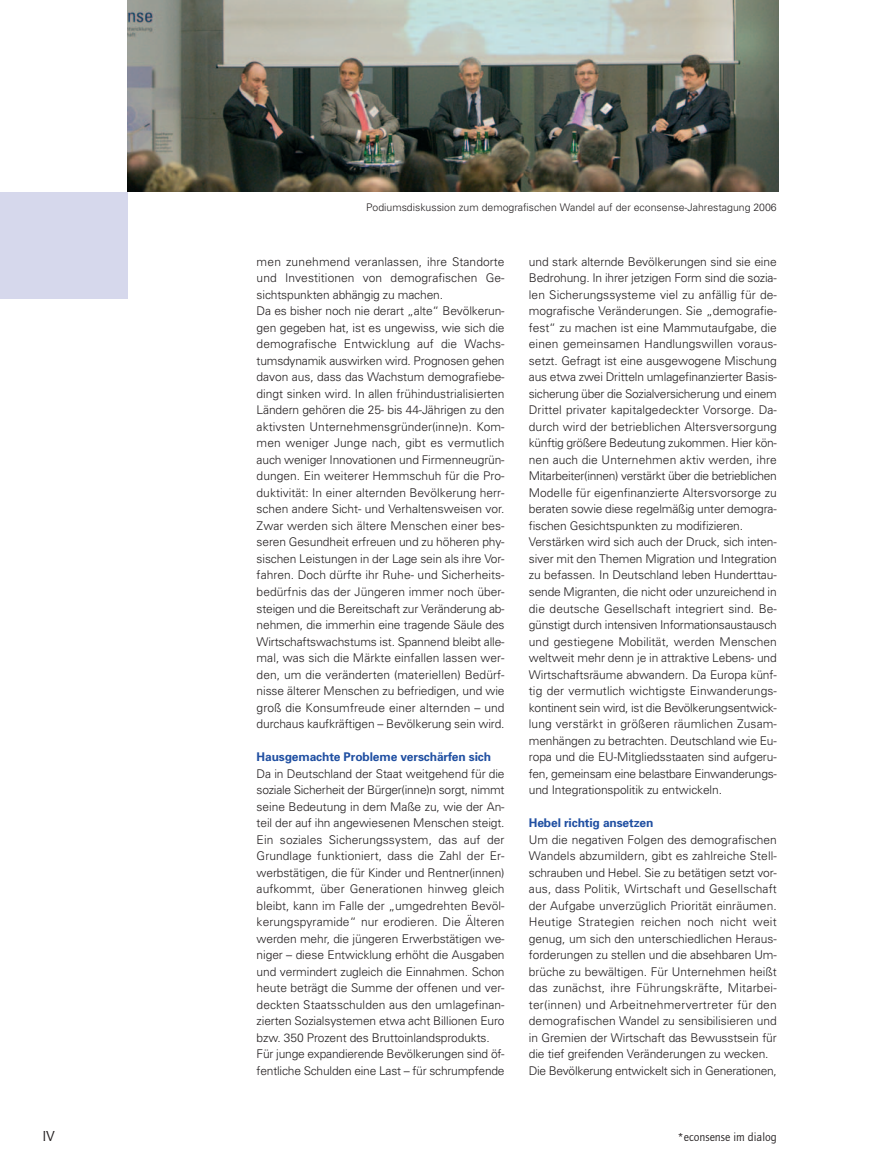
<style>
.page{position:relative;width:872px;height:1174px;background:#fff}
.page>*{position:absolute;margin:0;border:0;box-sizing:border-box;transform-origin:0 0}
.t1{font:15px "Quay Itc T";color:#231f20}
.t2{font:300 12px/16.5px "Univers";letter-spacing:-.005em;color:#231f20}
.t3{font:700 12px "Univers";letter-spacing:-.01em;color:#2150a2}
.t4{font:12px "Quay Itc T";color:#231f20}
.t5{font:300 10.5px "Univers";color:#231f20}
</style>
<div class="page">
<img style="left:127px;top:0;width:651px;height:192px">
<div style="left:0;top:192px;width:127px;height:106px;background:#d6d8ec"></div>
<p class="t5" style="left:366px;top:203px;width:412px">Podiumsdiskussion zum demografischen Wandel auf der econsense-Jahrestagung 2006</p>
<p class="t2" style="left:257px;top:254px;width:249px">men zunehmend veranlassen, ihre Standorte und Investitionen von demografischen Ge&shy;sichtspunkten abhängig zu machen.<br>Da es bisher noch nie derart „alte“ Bevölkerun&shy;gen gegeben hat, ist es ungewiss, wie sich die demografische Entwicklung auf die Wachs&shy;tumsdynamik auswirken wird. Prognosen gehen davon aus, dass das Wachstum demografiebe&shy;dingt sinken wird. In allen frühindustrialisierten Ländern gehören die 25- bis 44-Jährigen zu den aktivsten Unternehmensgründer(inne)n. Kom&shy;men weniger Junge nach, gibt es vermutlich auch weniger Innovationen und Firmenneugrün&shy;dungen. Ein weiterer Hemmschuh für die Pro&shy;duktivität: In einer alternden Bevölkerung herr&shy;schen andere Sicht- und Verhaltensweisen vor.<br>Zwar werden sich ältere Menschen einer bes&shy;seren Gesundheit erfreuen und zu höheren phy&shy;sischen Leistungen in der Lage sein als ihre Vor&shy;fahren. Doch dürfte ihr Ruhe- und Sicherheits&shy;bedürfnis das der Jüngeren immer noch über&shy;steigen und die Bereitschaft zur Veränderung ab&shy;nehmen, die immerhin eine tragende Säule des Wirtschaftswachstums ist. Spannend bleibt alle&shy;mal, was sich die Märkte einfallen lassen wer&shy;den, um die veränderten (materiellen) Bedürf&shy;nisse älterer Menschen zu befriedigen, und wie groß die Konsumfreude einer alternden – und durchaus kaufkräftigen – Bevölkerung sein wird.</p>
<p class="t3" style="left:257px;top:752px;width:236px">Hausgemachte Probleme verschärfen sich</p>
<p class="t2" style="left:257px;top:766px;width:249px">Da in Deutschland der Staat weitgehend für die soziale Sicherheit der Bürger(inne)n sorgt, nimmt seine Bedeutung in dem Maße zu, wie der An&shy;teil der auf ihn angewiesenen Menschen steigt.<br>Ein soziales Sicherungssystem, das auf der Grundlage funktioniert, dass die Zahl der Er&shy;werbstätigen, die für Kinder und Rentner(innen) aufkommt, über Generationen hinweg gleich bleibt, kann im Falle der „umgedrehten Bevöl&shy;kerungspyramide“ nur erodieren. Die Älteren werden mehr, die jüngeren Erwerbstätigen we&shy;niger – diese Entwicklung erhöht die Ausgaben und vermindert zugleich die Einnahmen. Schon heute beträgt die Summe der offenen und ver&shy;deckten Staatsschulden aus den umlagefinan&shy;zierten Sozialsystemen etwa acht Billionen Euro bzw. 350 Prozent des Bruttoinlandsprodukts.<br>Für junge expandierende Bevölkerungen sind öf&shy;fentliche Schulden eine Last – für schrumpfende</p>
<p class="t2" style="left:529px;top:254px;width:249px">und stark alternde Bevölkerungen sind sie eine Bedrohung. In ihrer jetzigen Form sind die sozia&shy;len Sicherungssysteme viel zu anfällig für de&shy;mografische Veränderungen. Sie „demografie&shy;fest“ zu machen ist eine Mammutaufgabe, die einen gemeinsamen Handlungswillen voraus&shy;setzt. Gefragt ist eine ausgewogene Mischung aus etwa zwei Dritteln umlagefinanzierter Basis&shy;sicherung über die Sozialversicherung und einem Drittel privater kapitalgedeckter Vorsorge. Da&shy;durch wird der betrieblichen Altersversorgung künftig größere Bedeutung zukommen. Hier kön&shy;nen auch die Unternehmen aktiv werden, ihre Mitarbeiter(innen) verstärkt über die betrieblichen Modelle für eigenfinanzierte Altersvorsorge zu beraten sowie diese regelmäßig unter demogra&shy;fischen Gesichtspunkten zu modifizieren.<br>Verstärken wird sich auch der Druck, sich inten&shy;siver mit den Themen Migration und Integration zu befassen. In Deutschland leben Hunderttau&shy;sende Migranten, die nicht oder unzureichend in die deutsche Gesellschaft integriert sind. Be&shy;günstigt durch intensiven Informationsaustausch und gestiegene Mobilität, werden Menschen weltweit mehr denn je in attraktive Lebens- und Wirtschaftsräume abwandern. Da Europa künf&shy;tig der vermutlich wichtigste Einwanderungs&shy;kontinent sein wird, ist die Bevölkerungsentwick&shy;lung verstärkt in größeren räumlichen Zusam&shy;menhängen zu betrachten. Deutschland wie Eu&shy;ropa und die EU-Mitgliedsstaaten sind aufgeru&shy;fen, gemeinsam eine belastbare Einwanderungs&shy;und Integrationspolitik zu entwickeln.</p>
<p class="t3" style="left:529px;top:818px;width:126px">Hebel richtig ansetzen</p>
<p class="t2" style="left:529px;top:832px;width:249px">Um die negativen Folgen des demografischen Wandels abzumildern, gibt es zahlreiche Stell&shy;schrauben und Hebel. Sie zu betätigen setzt vor&shy;aus, dass Politik, Wirtschaft und Gesellschaft der Aufgabe unverzüglich Priorität einräumen.<br>Heutige Strategien reichen noch nicht weit genug, um sich den unterschiedlichen Heraus&shy;forderungen zu stellen und die absehbaren Um&shy;brüche zu bewältigen. Für Unternehmen heißt das zunächst, ihre Führungskräfte, Mitarbei&shy;ter(innen) und Arbeitnehmervertreter für den demografischen Wandel zu sensibilisieren und in Gremien der Wirtschaft das Bewusstsein für die tief greifenden Veränderungen zu wecken.<br>Die Bevölkerung entwickelt sich in Generationen,</p>
<p class="t1" style="left:42px;top:1129px;width:13px">IV</p>
<p class="t4" style="left:677px;top:1131px;width:101px">*econsense im dialog</p>
</div>
